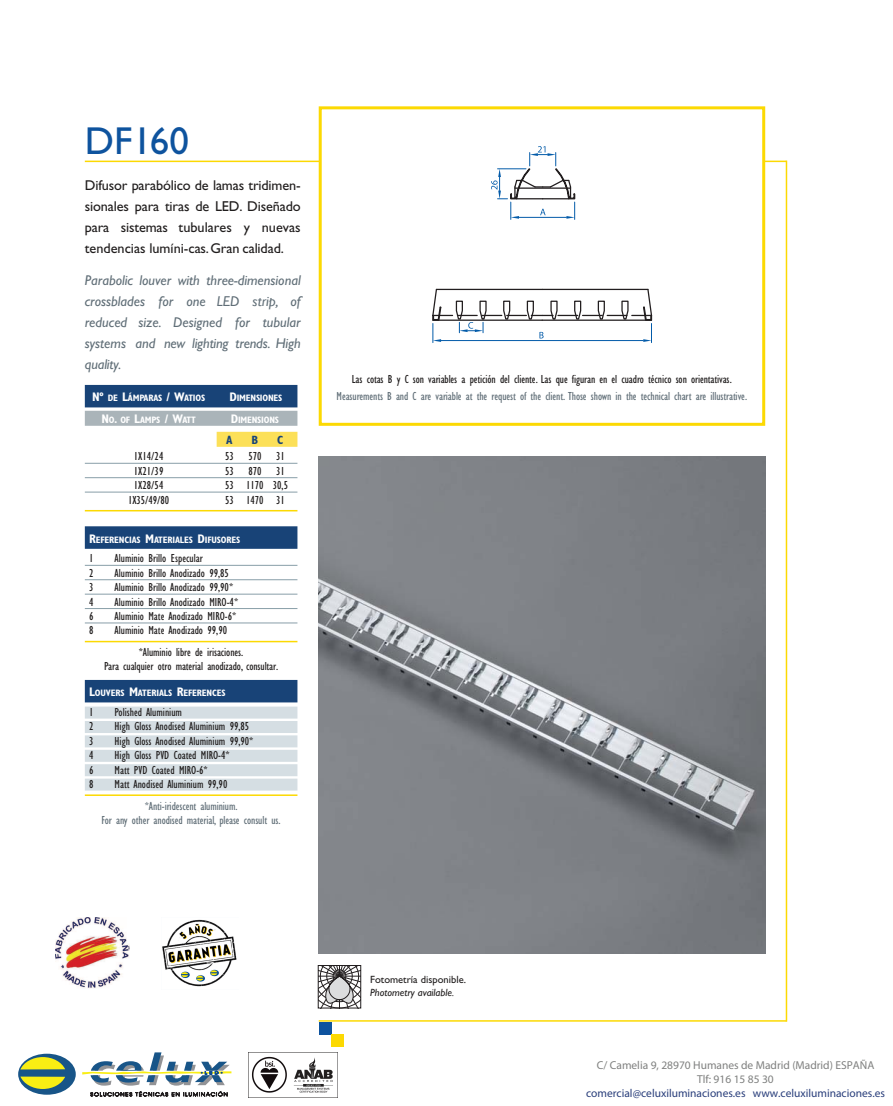
<style>
.page{position:relative;width:893px;height:1106px;background:#fff}
.page>*{position:absolute;margin:0;border:0;box-sizing:border-box;transform-origin:0 0}
.t1{font:39px "Gill Sans";color:#0e539e}
.t2{font:italic 14.25px/21.1px "Gill Sans";letter-spacing:-.01em;color:#606e77;text-align:justify}
.t3{font:14.25px/21px "Gill Sans";color:#201d1d;text-align:justify}
.t4{font:condensed 12px/22px "Gill Sans";color:#201d1d}
.t5{font:condensed 12px/13.5px "Gill Sans";letter-spacing:-.005em;color:#606e77;text-align:center}
.t6{font:700 condensed 12px "Gill Sans";color:#174478}
.t7{font:200 11.4px/13.8px "Encode Sans";color:#283d7a;text-align:center}
.t8{font:10.5px/12.6px "Gill Sans";color:#201d1d}
.t9{font:700 condensed 9.3px "Gill Sans";letter-spacing:-.015em;color:#fff}
.s1{font-style:inherit}
.s2{font-size:12.45px}
.s3{font-style:italic}
.s4{font-weight:100;color:#7f807f}
.s5{font-weight:300;color:#7f807f}
</style>
<div class="page">
<hr style="left:85px;top:161px;width:701px;height:1px;background:#fcd902">
<div style="left:320px;top:108px;width:444px;height:316px;background:#fff"></div>
<div style="left:319px;top:106px;width:446px;height:320px;border:3px solid #fcd902"></div>
<div style="left:319px;top:1021px;width:12px;height:13px;background:#0e539e"></div>
<div style="left:331px;top:1034px;width:13px;height:13px;background:#fcd902"></div>
<div style="left:85px;top:385px;width:212px;height:22px;background:#184377"></div>
<div style="left:85px;top:411px;width:212px;height:15px;background:#aab4b9"></div>
<div style="left:217px;top:432px;width:80px;height:15px;background:#fce058"></div>
<hr style="left:85px;top:463px;width:212px;height:1px;background:#889ea8">
<hr style="left:85px;top:477px;width:212px;height:1px;background:#889ea8">
<hr style="left:85px;top:492px;width:212px;height:1px;background:#889ea8">
<hr style="left:85px;top:510px;width:212px;height:1px;background:#fcd902">
<div style="left:85px;top:526px;width:212px;height:23px;background:#184377"></div>
<hr style="left:85px;top:565px;width:212px;height:1px;background:#889ea8">
<hr style="left:85px;top:579px;width:212px;height:1px;background:#889ea8">
<hr style="left:85px;top:594px;width:212px;height:1px;background:#889ea8">
<hr style="left:85px;top:608px;width:212px;height:1px;background:#889ea8">
<hr style="left:85px;top:622px;width:212px;height:1px;background:#889ea8">
<hr style="left:85px;top:641px;width:212px;height:1px;background:#fcd902">
<div style="left:85px;top:680px;width:212px;height:22px;background:#184377"></div>
<div style="left:85px;top:706px;width:212px;height:12px;background:#d5dee3"></div>
<div style="left:85px;top:721px;width:212px;height:12px;background:#d5dee3"></div>
<div style="left:85px;top:735px;width:212px;height:12px;background:#d5dee3"></div>
<div style="left:85px;top:749px;width:212px;height:12px;background:#d5dee3"></div>
<div style="left:85px;top:764px;width:212px;height:12px;background:#d5dee3"></div>
<div style="left:85px;top:778px;width:212px;height:12px;background:#d5dee3"></div>
<hr style="left:85px;top:794px;width:212px;height:2px;background:#fcd902">
<img style="left:319px;top:456px;width:446px;height:497px">
<hr style="left:786px;top:161px;width:1px;height:860px;background:#fcd902">
<hr style="left:319px;top:1020px;width:467px;height:1px;background:#fcd902">
<svg style="left:491px;top:146px;width:85px;height:73px"></svg>
<svg style="left:432px;top:288px;width:221px;height:54px"></svg>
<svg style="left:318px;top:965px;width:43px;height:43px"></svg>
<div style="left:18px;top:1053px;width:58px;height:41px;background:#185588;border-radius:50%"></div>
<svg style="left:20px;top:1057px;width:45px;height:12px"></svg>
<svg style="left:20px;top:1076px;width:45px;height:13px"></svg>
<svg style="left:82px;top:1052px;width:149px;height:33px"></svg>
<svg style="left:90px;top:1091px;width:137px;height:5px"></svg>
<img style="left:248px;top:1052px;width:90px;height:45px">
<img style="left:162px;top:919px;width:75px;height:68px">
<img style="left:55px;top:917px;width:75px;height:71px">
<h1 class="t1" style="left:85px;top:128px;width:106px">DF160</h1>
<p class="t3" style="left:85px;top:176px;width:217px">Difusor parabólico de lamas tridimen&shy;sionales para <span class="s1">tiras de LED</span>. Diseñado para sistemas tubulares y nuevas tendencias lumíni-cas.Gran calidad.</p>
<p class="t2" style="left:85px;top:271px;width:217px">Parabolic louver with three-dimensional crossblades for one <span class="s1">LED strip</span>, of reduced size. Designed for tubular systems and new lighting trends. High quality.</p>
<p class="t9" style="left:92px;top:395px;width:115px"><span class="s2">Nº</span> DE <span class="s2">L</span>ÁMPARAS <span class="s2">/ W</span>ATIOS</p>
<p class="t9" style="left:229px;top:395px;width:54px"><span class="s2">D</span>IMENSIONES</p>
<p class="t9" style="left:101px;top:416px;width:96px"><span class="s2">N</span>O<span class="s2">.</span> OF <span class="s2">L</span>AMPS <span class="s2">/ W</span>ATT</p>
<p class="t9" style="left:231px;top:416px;width:50px"><span class="s2">D</span>IMENSIONS</p>
<p class="t6" style="left:226px;top:435px;width:8px">A</p>
<p class="t6" style="left:252px;top:435px;width:8px">B</p>
<p class="t6" style="left:277px;top:435px;width:8px">C</p>
<p class="t4" style="left:134px;top:446px;width:31px">1X14/24</p>
<p class="t4" style="left:225px;top:446px;width:61px">53 570 31</p>
<p class="t4" style="left:134px;top:461px;width:31px">1X21/39</p>
<p class="t4" style="left:225px;top:461px;width:61px">53 870 31</p>
<p class="t4" style="left:134px;top:475px;width:31px">1X28/54</p>
<p class="t4" style="left:225px;top:475px;width:65px">53 1170 30,5</p>
<p class="t4" style="left:128px;top:490px;width:42px">1X35/49/80</p>
<p class="t4" style="left:225px;top:490px;width:61px">53 1470 31</p>
<p class="t9" style="left:89px;top:536px;width:153px"><span class="s2">R</span>EFERENCIAS <span class="s2">M</span>ATERIALES <span class="s2">D</span>IFUSORES</p>
<p class="t4" style="left:89px;top:548px;width:6px">1</p>
<p class="t4" style="left:115px;top:548px;width:90px">Aluminio Brillo Especular</p>
<p class="t4" style="left:89px;top:563px;width:6px">2</p>
<p class="t4" style="left:115px;top:563px;width:116px">Aluminio Brillo Anodizado 99,85</p>
<p class="t4" style="left:89px;top:577px;width:6px">3</p>
<p class="t4" style="left:115px;top:577px;width:120px">Aluminio Brillo Anodizado 99,90*</p>
<p class="t4" style="left:89px;top:592px;width:6px">4</p>
<p class="t4" style="left:115px;top:592px;width:125px">Aluminio Brillo Anodizado MIRO-4*</p>
<p class="t4" style="left:89px;top:606px;width:6px">6</p>
<p class="t4" style="left:115px;top:606px;width:123px">Aluminio Mate Anodizado MIRO-6*</p>
<p class="t4" style="left:89px;top:620px;width:6px">8</p>
<p class="t4" style="left:139px;top:620px;width:106px;text-indent:-24px">Aluminio Mate Anodizado 99,90 *Aluminio libre de irisaciones.</p>
<p class="t4" style="left:104px;top:656px;width:176px">Para cualquier otro material anodizado, consultar.</p>
<p class="t9" style="left:89px;top:690px;width:138px"><span class="s2">L</span>OUVERS <span class="s2">M</span>ATERIALS <span class="s2">R</span>EFERENCES</p>
<p class="t4" style="left:89px;top:702px;width:6px">1</p>
<p class="t4" style="left:115px;top:702px;width:69px">Polished Aluminium</p>
<p class="t4" style="left:89px;top:716px;width:6px">2</p>
<p class="t4" style="left:115px;top:716px;width:136px">High Gloss Anodised Aluminium 99,85</p>
<p class="t4" style="left:89px;top:731px;width:6px">3</p>
<p class="t4" style="left:115px;top:731px;width:140px">High Gloss Anodised Aluminium 99,90*</p>
<p class="t4" style="left:89px;top:745px;width:6px">4</p>
<p class="t4" style="left:115px;top:745px;width:117px">High Gloss PVD Coated MIRO-4*</p>
<p class="t4" style="left:89px;top:760px;width:6px">6</p>
<p class="t4" style="left:115px;top:760px;width:95px">Matt PVD Coated MIRO-6*</p>
<p class="t4" style="left:89px;top:774px;width:6px">8</p>
<p class="t4" style="left:115px;top:774px;width:114px">Matt Anodised Aluminium 99,90</p>
<p class="t5" style="left:101px;top:800px;width:181px">*Anti-iridescent aluminium.<br>For any other anodised material, please consult us.</p>
<p class="t4" style="left:352px;top:369px;width:381px">Las cotas B y C son variables a petición del cliente. Las que figuran en el cuadro técnico son orientativas.</p>
<p class="t5" style="left:337px;top:390px;width:412px">Measurements B and C are variable at the request of the client. Those shown in the technical chart are illustrative.</p>
<p class="t8" style="left:370px;top:974px;width:97px">Fotometría disponible<span class="s1">.<br></span><span class="s3">Photometry available</span><span class="s3">.</span></p>
<p class="t7" style="left:586px;top:1059px;width:300px"><span class="s4">C/ Camelia 9, 28970 Humanes de Madrid (Madrid) ESPAÑA<br>Tlf:</span> <span class="s5">916 15 85 30<br></span>comercial@celuxiluminaciones.es www.celuxiluminaciones.es</p>
</div>
